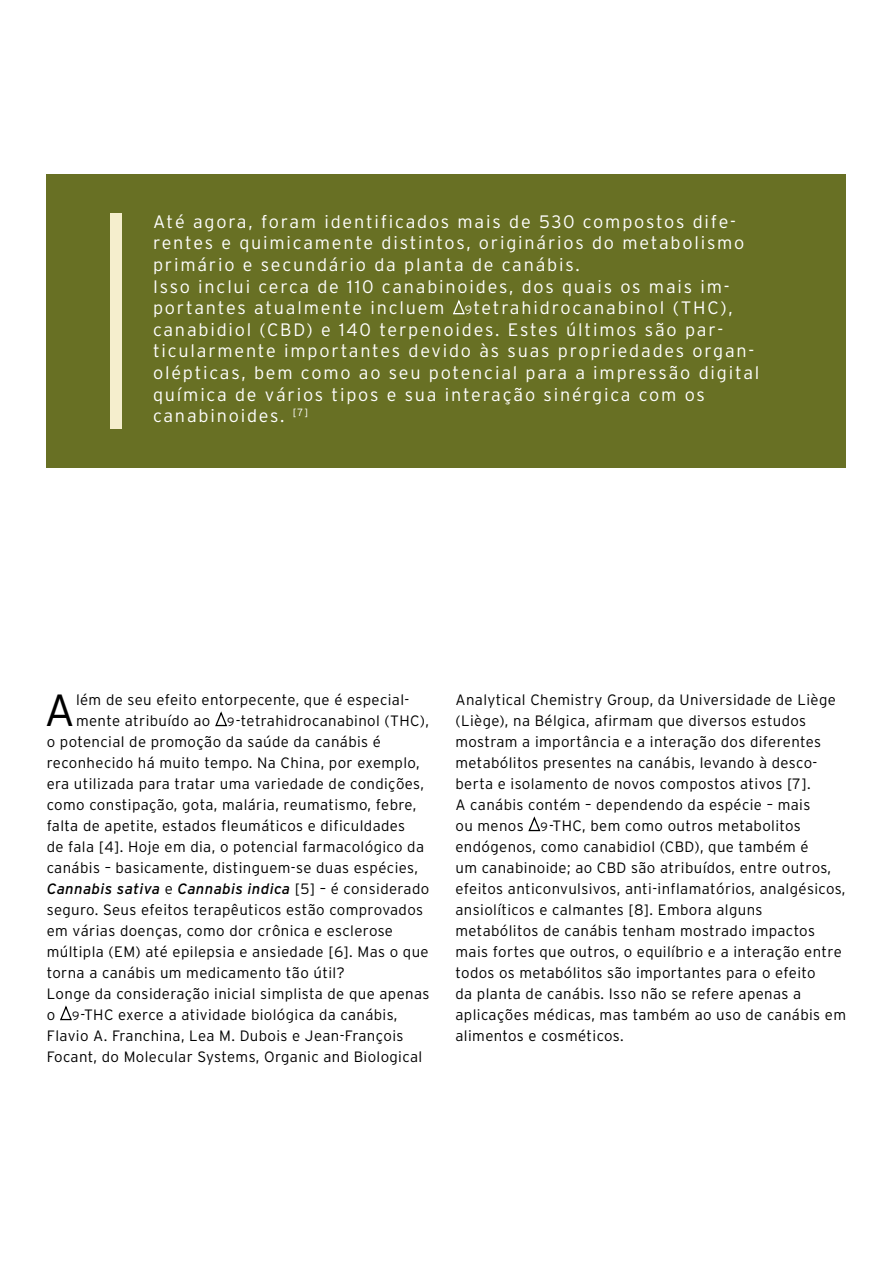
<style>
.page{position:relative;width:893px;height:1263px;background:#fff}
.page>*{position:absolute;margin:0;border:0;box-sizing:border-box;transform-origin:0 0}
.t1{font:300 45px "Interstate";color:#000}
.t2{font:300 18px/21.6px "Interstate";letter-spacing:.1em;color:#fff}
.t3{font:300 15px/21px "Interstate";letter-spacing:.025em;color:#000}
.t4{font:italic 15px "Interstate";letter-spacing:.025em;color:#000}
.s1{font-size:12px}
.s2{font-weight:300;font-style:normal}
</style>
<div class="page">
<div style="left:47px;top:174px;width:799px;height:294px;background:#687024"></div>
<div style="left:110px;top:213px;width:12px;height:216px;background:#f5eecd"></div>
<svg style="left:215px;top:711px;width:12px;height:16px"></svg>
<svg style="left:60px;top:1005px;width:12px;height:16px"></svg>
<svg style="left:528px;top:816px;width:13px;height:16px"></svg>
<svg style="left:453px;top:299px;width:12px;height:16px"></svg>
<p class="t2" style="left:153px;top:211px;width:608px">Até agora, foram identificados mais de 530 compostos dife&shy;rentes e quimicamente distintos, originários do metabolismo primário e secundário da planta de canábis.<br>Isso inclui cerca de 110 canabinoides, dos quais os mais im&shy;portantes atualmente incluem <span class="s1">9</span>tetrahidrocanabinol (THC), canabidiol (CBD) e 140 terpenoides. Estes últimos são par&shy;ticularmente importantes devido às suas propriedades organ&shy;olépticas, bem como ao seu potencial para a impressão digital química de vários tipos e sua interação sinérgica com os canabinoides. <sup>[7]</sup></p>
<h1 class="t1" style="left:44px;top:685px;width:32px">A</h1>
<p class="t3" style="left:76px;top:689px;width:335px">lém de seu efeito entorpecente, que é especial-</p>
<p class="t3" style="left:76px;top:710px;width:354px">mente atribuído ao <span class="s1">9</span>-tetrahidrocanabinol (THC),</p>
<p class="t3" style="left:47px;top:731px;width:336px">o potencial de promoção da saúde da canábis é</p>
<p class="t3" style="left:47px;top:752px;width:374px">reconhecido há muito tempo. Na China, por exemplo,</p>
<p class="t3" style="left:47px;top:773px;width:379px">era utilizada para tratar uma variedade de condições,</p>
<p class="t3" style="left:47px;top:794px;width:371px">como constipação, gota, malária, reumatismo, febre,</p>
<p class="t3" style="left:47px;top:815px;width:360px">falta de apetite, estados fleumáticos e dificuldades</p>
<p class="t3" style="left:47px;top:836px;width:379px">de fala [4]. Hoje em dia, o potencial farmacológico da</p>
<p class="t3" style="left:47px;top:857px;width:373px">canábis – basicamente, distinguem-se duas espécies,</p>
<p class="t4" style="left:47px;top:880px;width:384px">Cannabis sativa <span class="s2">e</span> Cannabis indica <span class="s2">[5] – é considerado</span></p>
<p class="t3" style="left:47px;top:899px;width:378px">seguro. Seus efeitos terapêuticos estão comprovados</p>
<p class="t3" style="left:47px;top:920px;width:348px">em várias doenças, como dor crônica e esclerose</p>
<p class="t3" style="left:47px;top:941px;width:383px">múltipla (EM) até epilepsia e ansiedade [6]. Mas o que</p>
<p class="t3" style="left:47px;top:962px;width:300px">torna a canábis um medicamento tão útil?</p>
<p class="t3" style="left:47px;top:983px;width:384px">Longe da consideração inicial simplista de que apenas</p>
<p class="t3" style="left:47px;top:1004px;width:352px">o <span class="s1">9</span>-THC exerce a atividade biológica da canábis,</p>
<p class="t3" style="left:47px;top:1025px;width:358px">Flavio A. Franchina, Lea M. Dubois e Jean-François</p>
<p class="t3" style="left:47px;top:1046px;width:377px">Focant, do Molecular Systems, Organic and Biological</p>
<p class="t3" style="left:455px;top:689px;width:392px">Analytical Chemistry Group, da Universidade de Liège (Liège), na Bélgica, afirmam que diversos estudos mostram a importância e a interação dos diferentes metabólitos presentes na canábis, levando à desco&shy;berta e isolamento de novos compostos ativos [7].<br>A canábis contém – dependendo da espécie – mais<br>ou menos <span class="s1">9</span>-THC, bem como outros metabolitos endógenos, como canabidiol (CBD), que também é<br>um canabinoide; ao CBD são atribuídos, entre outros, efeitos anticonvulsivos, anti-inflamatórios, analgésicos, ansiolíticos e calmantes [8]. Embora alguns metabólitos de canábis tenham mostrado impactos mais fortes que outros, o equilíbrio e a interação entre todos os metabólitos são importantes para o efeito<br>da planta de canábis. Isso não se refere apenas a aplicações médicas, mas também ao uso de canábis em alimentos e cosméticos.</p>
</div>
